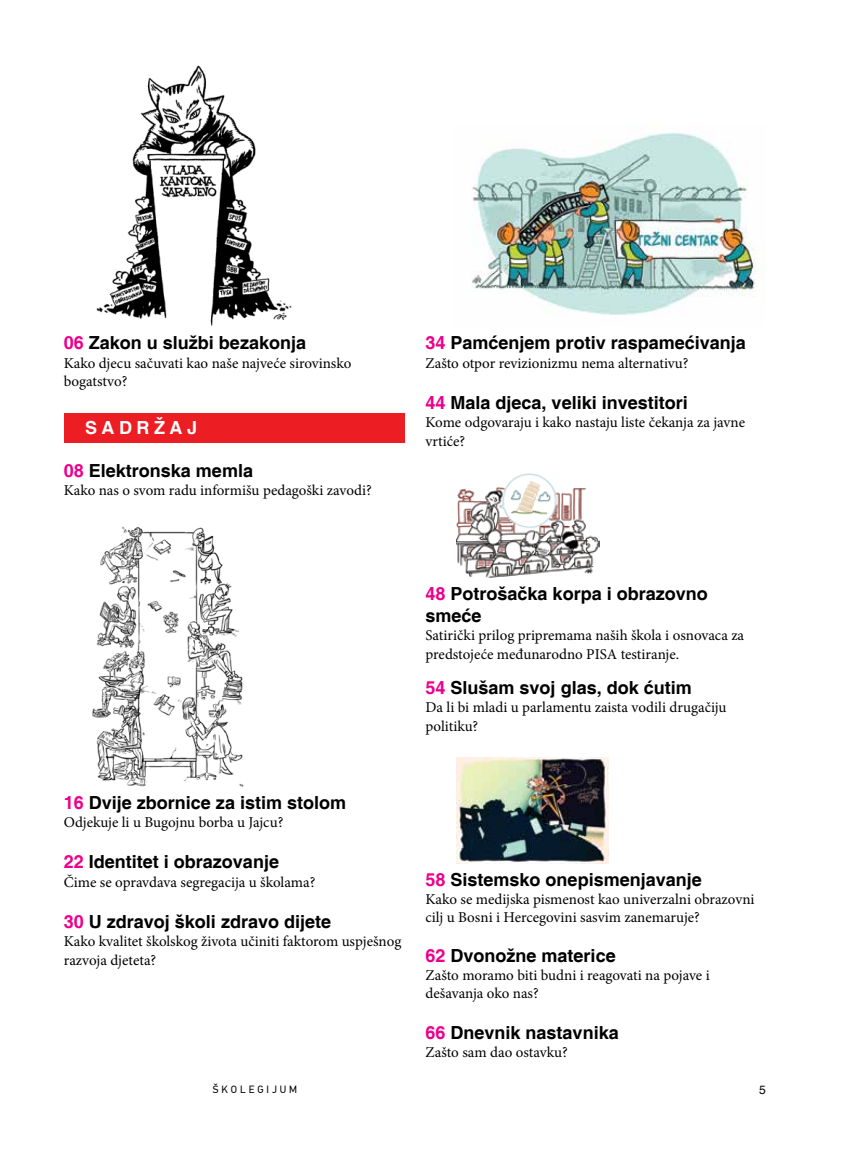
<style>
.page{position:relative;width:851px;height:1149px;background:#fff}
.page>*{position:absolute;margin:0;border:0;box-sizing:border-box;transform-origin:0 0}
.t1{font:700 18px/21.6px "Helvetica";color:#000}
.t2{font:700 18px "Helvetica";color:#fff}
.t3{font:15px/18.3px "Minion Pro";color:#000}
.t4{font:12px "Helvetica";color:#000}
.t5{font:10.5px "PF Din Text Pro";letter-spacing:.28em;color:#000}
.s1{color:#ec008c}
</style>
<div class="page">
<img style="left:96px;top:65px;width:196px;height:261px">
<img style="left:92px;top:526px;width:152px;height:261px">
<div style="left:64px;top:412px;width:340px;height:30px;background:#ed1d24"></div>
<img style="left:472px;top:132px;width:293px;height:183px">
<img style="left:456px;top:473px;width:144px;height:105px">
<img style="left:456px;top:757px;width:152px;height:106px">
<p class="t1" style="left:64px;top:333px;width:244px"><span class="s1">06</span> Zakon u službi bezakonja</p>
<p class="t3" style="left:64px;top:353px;width:289px">Kako djecu sačuvati kao naše najveće sirovinsko bogatstvo?</p>
<p class="t2" style="left:85px;top:417px;width:99px">SA DRŽAJ</p>
<p class="t1" style="left:64px;top:460px;width:191px"><span class="s1">08</span> Elektronska memla</p>
<p class="t3" style="left:64px;top:481px;width:309px">Kako nas o svom radu informišu pedagoški zavodi?</p>
<p class="t1" style="left:425px;top:333px;width:322px"><span class="s1">34</span> Pamćenjem protiv raspamećivanja</p>
<p class="t3" style="left:425px;top:353px;width:264px">Zašto otpor revizionizmu nema alternativu?</p>
<p class="t1" style="left:425px;top:392px;width:264px"><span class="s1">44</span> Mala djeca, veliki investitori</p>
<p class="t3" style="left:425px;top:413px;width:321px">Kome odgovaraju i kako nastaju liste čekanja za javne vrtiće?</p>
<p class="t1" style="left:425px;top:584px;width:284px"><span class="s1">48</span> Potrošačka korpa i obrazovno smeće</p>
<p class="t3" style="left:425px;top:626px;width:320px">Satirički prilog pripremama naših škola i osnovaca za predstojeće međunarodno PISA testiranje.</p>
<p class="t1" style="left:425px;top:677px;width:268px"><span class="s1">54</span> Slušam svoj glas, dok ćutim</p>
<p class="t3" style="left:425px;top:698px;width:302px">Da li bi mladi u parlamentu zaista vodili drugačiju politiku?</p>
<p class="t1" style="left:64px;top:792px;width:284px"><span class="s1">16</span> Dvije zbornice za istim stolom</p>
<p class="t3" style="left:64px;top:813px;width:221px">Odjekuje li u Bugojnu borba u Jajcu?</p>
<p class="t1" style="left:64px;top:852px;width:217px"><span class="s1">22</span> Identitet i obrazovanje</p>
<p class="t3" style="left:64px;top:872px;width:253px">Čime se opravdava segregacija u školama?</p>
<p class="t1" style="left:64px;top:911px;width:269px"><span class="s1">30</span> U zdravoj školi zdravo dijete</p>
<p class="t3" style="left:64px;top:932px;width:339px">Kako kvalitet školskog života učiniti faktorom uspješnog razvoja djeteta?</p>
<p class="t1" style="left:425px;top:869px;width:278px"><span class="s1">58</span> Sistemsko onepismenjavanje</p>
<p class="t3" style="left:425px;top:889px;width:330px">Kako se medijska pismenost kao univerzalni obrazovni cilj u Bosni i Hercegovini sasvim zanemaruje?</p>
<p class="t1" style="left:425px;top:945px;width:192px"><span class="s1">62</span> Dvonožne materice</p>
<p class="t3" style="left:425px;top:966px;width:286px">Zašto moramo biti budni i reagovati na pojave i dešavanja oko nas?</p>
<p class="t1" style="left:425px;top:1022px;width:195px"><span class="s1">66</span> Dnevnik nastavnika</p>
<p class="t3" style="left:425px;top:1042px;width:144px">Zašto sam dao ostavku?</p>
<p class="t5" style="left:213px;top:1082px;width:86px">ŠKOLEGIJUM</p>
<p class="t4" style="left:759px;top:1082px;width:8px">5</p>
</div>
